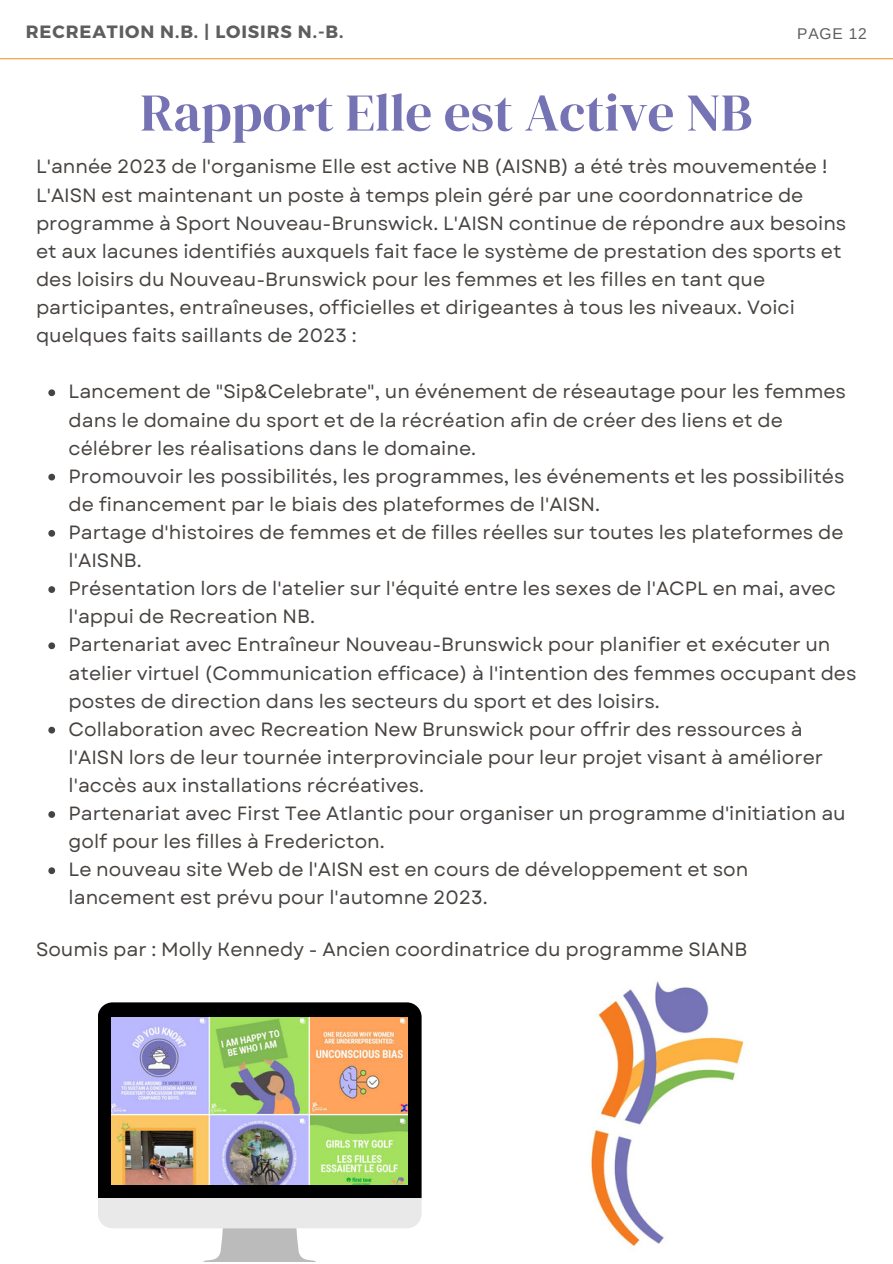
<style>
.page{position:relative;width:893px;height:1264px;background:#fff}
.page>*{position:absolute;margin:0;border:0;box-sizing:border-box;transform-origin:0 0}
.t1{font:53.1px "DM Serif Display";color:#7673b4}
.t2{font:19.2px/28px "Garet";color:#474340}
.t3{font:700 17.85px "Montserrat";letter-spacing:.05em;color:#5e5e5e}
.t4{font:15.6px "Arimo";letter-spacing:.05em;color:#5e5e5e}
</style>
<div class="page">
<img style="left:589px;top:981px;width:155px;height:266px">
<svg style="left:48px;top:389px;width:7px;height:7px"></svg>
<svg style="left:48px;top:474px;width:7px;height:6px"></svg>
<svg style="left:48px;top:530px;width:7px;height:6px"></svg>
<svg style="left:48px;top:586px;width:7px;height:7px"></svg>
<svg style="left:48px;top:642px;width:7px;height:7px"></svg>
<svg style="left:48px;top:726px;width:7px;height:7px"></svg>
<svg style="left:48px;top:811px;width:7px;height:6px"></svg>
<svg style="left:48px;top:867px;width:7px;height:7px"></svg>
<svg style="left:98px;top:1002px;width:323px;height:196px;background:#0b0b09"></svg>
<svg style="left:98px;top:1198px;width:323px;height:64px"></svg>
<img style="left:111px;top:1017px;width:296px;height:166px">
<hr style="left:0;top:58px;width:892px;height:1px;background:#f59a2e">
<p class="t3" style="left:26px;top:21px;width:319px">RECREATION N.B. | LOISIRS N.-B.</p>
<p class="t4" style="left:797px;top:23px;width:71px">PAGE 12</p>
<h1 class="t1" style="left:140px;top:82px;width:613px">Rapport Elle est Active NB</h1>
<p class="t2" style="left:36px;top:153px;width:811px">L'année 2023 de l'organisme Elle est active NB (AISNB) a été très mouvementée !<br>L'AISN est maintenant un poste à temps plein géré par une coordonnatrice de programme à Sport Nouveau-Brunswick. L'AISN continue de répondre aux besoins et aux lacunes identifiés auxquels fait face le système de prestation des sports et des loisirs du Nouveau-Brunswick pour les femmes et les filles en tant que participantes, entraîneuses, officielles et dirigeantes à tous les niveaux. Voici quelques faits saillants de 2023 :</p>
<p class="t2" style="left:69px;top:378px;width:789px">Lancement de "Sip&amp;Celebrate", un événement de réseautage pour les femmes dans le domaine du sport et de la récréation afin de créer des liens et de célébrer les réalisations dans le domaine.<br>Promouvoir les possibilités, les programmes, les événements et les possibilités de financement par le biais des plateformes de l'AISN.<br>Partage d'histoires de femmes et de filles réelles sur toutes les plateformes de l'AISNB.<br>Présentation lors de l'atelier sur l'équité entre les sexes de l'ACPL en mai, avec l'appui de Recreation NB.<br>Partenariat avec Entraîneur Nouveau-Brunswick pour planifier et exécuter un atelier virtuel (Communication efficace) à l'intention des femmes occupant des postes de direction dans les secteurs du sport et des loisirs.<br>Collaboration avec Recreation New Brunswick pour offrir des ressources à l'AISN lors de leur tournée interprovinciale pour leur projet visant à améliorer l'accès aux installations récréatives.<br>Partenariat avec First Tee Atlantic pour organiser un programme d'initiation au golf pour les filles à Fredericton.<br>Le nouveau site Web de l'AISN est en cours de développement et son lancement est prévu pour l'automne 2023.</p>
<p class="t2" style="left:36px;top:936px;width:712px">Soumis par : Molly Kennedy - Ancien coordinatrice du programme SIANB</p>
</div>
